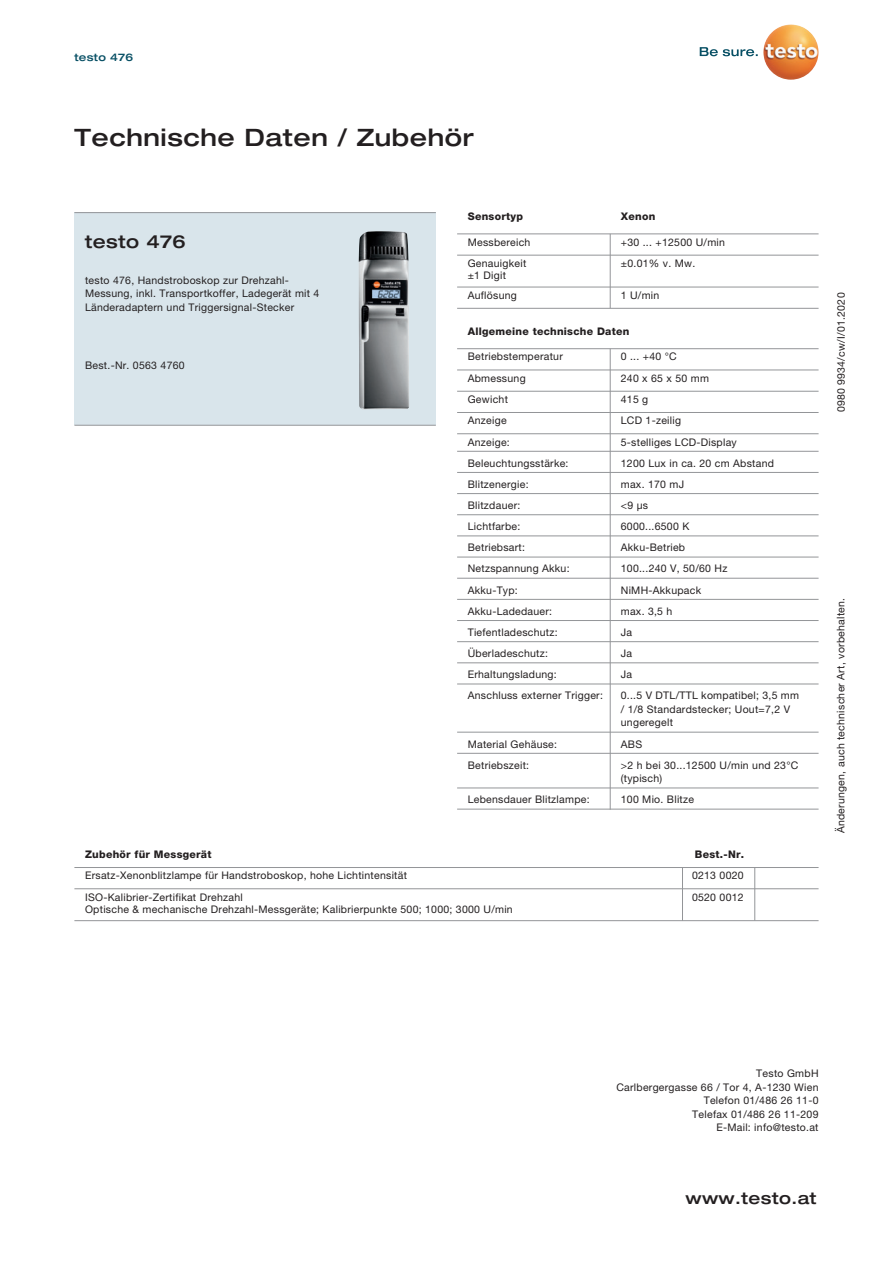
<style>
.page{position:relative;width:893px;height:1263px;background:#fff}
.page>*{position:absolute;margin:0;border:0;box-sizing:border-box;transform-origin:0 0}
.t1{font:500 expanded 24px "Helvetica Neue LTW1 G";letter-spacing:.025em;color:#231f20}
.t2{font:500 expanded 18px "Helvetica Neue LTW1 G";letter-spacing:.025em;color:#231f20}
.t3{font:500 expanded 16.5px "Helvetica Neue LTW1 G";letter-spacing:.025em;color:#231f20}
.t4{font:10.5px/13.5px "Helvetica Neue LTW1 G";letter-spacing:.025em;color:#231f20}
.t5{font:800 10.5px "Helvetica Neue LTW1 G";letter-spacing:.025em;color:#231f20}
.t6{font:500 expanded 10.5px "Helvetica Neue LTW1 G";letter-spacing:.025em;color:#074f64}
</style>
<div class="page">
<div style="left:74px;top:213px;width:362px;height:212px;background:#d9e5eb"></div>
<hr style="left:74px;top:212px;width:362px;height:1px;background:#939598">
<hr style="left:74px;top:425px;width:362px;height:1px;background:#939598">
<img style="left:359px;top:231px;width:50px;height:178px">
<svg style="left:700px;top:47px;width:58px;height:9px"></svg>
<img style="left:763px;top:24px;width:56px;height:56px;border-radius:28px">
<hr style="left:457px;top:348px;width:362px;height:1px;background:#939598">
<hr style="left:457px;top:370px;width:362px;height:1px;background:#939598">
<hr style="left:457px;top:391px;width:362px;height:1px;background:#939598">
<hr style="left:457px;top:412px;width:362px;height:1px;background:#939598">
<hr style="left:457px;top:433px;width:362px;height:1px;background:#939598">
<hr style="left:457px;top:451px;width:362px;height:1px;background:#939598">
<hr style="left:457px;top:472px;width:362px;height:1px;background:#939598">
<hr style="left:457px;top:493px;width:362px;height:1px;background:#939598">
<hr style="left:457px;top:514px;width:362px;height:1px;background:#939598">
<hr style="left:457px;top:535px;width:362px;height:1px;background:#939598">
<hr style="left:457px;top:557px;width:362px;height:1px;background:#939598">
<hr style="left:457px;top:578px;width:362px;height:1px;background:#939598">
<hr style="left:457px;top:599px;width:362px;height:1px;background:#939598">
<hr style="left:457px;top:620px;width:362px;height:1px;background:#939598">
<hr style="left:457px;top:641px;width:362px;height:1px;background:#939598">
<hr style="left:457px;top:662px;width:362px;height:1px;background:#939598">
<hr style="left:457px;top:684px;width:362px;height:1px;background:#939598">
<hr style="left:457px;top:732px;width:362px;height:1px;background:#939598">
<hr style="left:457px;top:753px;width:362px;height:1px;background:#939598">
<hr style="left:457px;top:787px;width:362px;height:1px;background:#939598">
<hr style="left:457px;top:809px;width:362px;height:1px;background:#939598">
<hr style="left:610px;top:349px;width:1px;height:461px;background:#939598">
<hr style="left:74px;top:867px;width:745px;height:1px;background:#939598">
<hr style="left:74px;top:920px;width:745px;height:1px;background:#939598">
<svg style="left:682px;top:868px;width:1px;height:20px"></svg>
<hr style="left:682px;top:889px;width:1px;height:32px;background:#939598">
<svg style="left:754px;top:868px;width:1px;height:20px"></svg>
<hr style="left:754px;top:889px;width:1px;height:32px;background:#939598">
<hr style="left:74px;top:888px;width:745px;height:1px;background:#939598">
<hr style="left:457px;top:233px;width:362px;height:1px;background:#939598">
<hr style="left:610px;top:234px;width:1px;height:74px;background:#939598">
<hr style="left:457px;top:255px;width:362px;height:1px;background:#939598">
<hr style="left:457px;top:287px;width:362px;height:1px;background:#939598">
<hr style="left:457px;top:308px;width:362px;height:1px;background:#939598">
<p class="t6" style="left:74px;top:51px;width:60px">testo 476</p>
<h1 class="t1" style="left:74px;top:122px;width:401px">Technische Daten / Zubehör</h1>
<h2 class="t2" style="left:85px;top:230px;width:102px">testo 476</h2>
<p class="t4" style="left:85px;top:273px;width:236px">testo 476, Handstroboskop zur Drehzahl-<br>Messung, inkl. Transportkoffer, Ladegerät mit 4<br>Länderadaptern und Triggersignal-Stecker</p>
<p class="t4" style="left:85px;top:358px;width:101px">Best.-Nr. 0563 4760</p>
<p class="t5" style="left:468px;top:210px;width:57px">Sensortyp</p>
<p class="t5" style="left:621px;top:210px;width:36px">Xenon</p>
<p class="t4" style="left:468px;top:231px;width:64px;line-height:21.3px">Messbereich<br>Genauigkeit</p>
<p class="t4" style="left:468px;top:265px;width:51px;line-height:20px">±1 Digit<br>Auflösung</p>
<p class="t4" style="left:621px;top:231px;width:106px;line-height:21.3px">+30 ... +12500 U/min ±0.01% v. Mw.</p>
<p class="t4" style="left:621px;top:288px;width:40px">1 U/min</p>
<p class="t5" style="left:468px;top:325px;width:163px">Allgemeine technische Daten</p>
<p class="t4" style="left:468px;top:350px;width:97px">Betriebstemperatur</p>
<p class="t4" style="left:621px;top:350px;width:57px">0 ... +40 °C</p>
<p class="t4" style="left:468px;top:371px;width:59px">Abmessung</p>
<p class="t4" style="left:621px;top:371px;width:90px">240 x 65 x 50 mm</p>
<p class="t4" style="left:468px;top:392px;width:42px">Gewicht</p>
<p class="t4" style="left:621px;top:392px;width:29px">415 g</p>
<p class="t4" style="left:468px;top:414px;width:40px">Anzeige</p>
<p class="t4" style="left:621px;top:414px;width:62px">LCD 1-zeilig</p>
<p class="t4" style="left:468px;top:435px;width:44px">Anzeige:</p>
<p class="t4" style="left:621px;top:435px;width:118px">5-stelliges LCD-Display</p>
<p class="t4" style="left:468px;top:456px;width:102px">Beleuchtungsstärke:</p>
<p class="t4" style="left:621px;top:456px;width:155px">1200 Lux in ca. 20 cm Abstand</p>
<p class="t4" style="left:468px;top:477px;width:62px">Blitzenergie:</p>
<p class="t4" style="left:621px;top:477px;width:65px">max. 170 mJ</p>
<p class="t4" style="left:468px;top:498px;width:54px">Blitzdauer:</p>
<p class="t4" style="left:621px;top:498px;width:29px">&lt;9 µs</p>
<p class="t4" style="left:468px;top:520px;width:54px">Lichtfarbe:</p>
<p class="t4" style="left:621px;top:520px;width:70px">6000...6500 K</p>
<p class="t4" style="left:468px;top:541px;width:59px">Betriebsart:</p>
<p class="t4" style="left:621px;top:541px;width:66px">Akku-Betrieb</p>
<p class="t4" style="left:468px;top:562px;width:103px">Netzspannung Akku:</p>
<p class="t4" style="left:621px;top:562px;width:108px">100...240 V, 50/60 Hz</p>
<p class="t4" style="left:468px;top:583px;width:52px">Akku-Typ:</p>
<p class="t4" style="left:621px;top:583px;width:82px">NiMH-Akkupack</p>
<p class="t4" style="left:468px;top:604px;width:86px">Akku-Ladedauer:</p>
<p class="t4" style="left:621px;top:604px;width:53px">max. 3,5 h</p>
<p class="t4" style="left:468px;top:625px;width:92px">Tiefentladeschutz:</p>
<p class="t4" style="left:621px;top:625px;width:13px">Ja</p>
<p class="t4" style="left:468px;top:646px;width:82px">Überladeschutz:</p>
<p class="t4" style="left:621px;top:646px;width:13px">Ja</p>
<p class="t4" style="left:468px;top:668px;width:90px">Erhaltungsladung:</p>
<p class="t4" style="left:621px;top:668px;width:13px">Ja</p>
<p class="t4" style="left:468px;top:689px;width:137px">Anschluss externer Trigger:</p>
<p class="t4" style="left:621px;top:689px;width:180px">0...5 V DTL/TTL kompatibel; 3,5 mm / 1/8 Standardstecker; Uout=7,2 V ungeregelt</p>
<p class="t4" style="left:468px;top:737px;width:91px">Material Gehäuse:</p>
<p class="t4" style="left:621px;top:737px;width:23px">ABS</p>
<p class="t4" style="left:468px;top:758px;width:63px">Betriebszeit:</p>
<p class="t4" style="left:621px;top:758px;width:179px">&gt;2 h bei 30...12500 U/min und 23°C (typisch)</p>
<p class="t4" style="left:468px;top:793px;width:123px">Lebensdauer Blitzlampe:</p>
<p class="t4" style="left:621px;top:793px;width:75px">100 Mio. Blitze</p>
<p class="t5" style="left:695px;top:848px;width:51px">Best.-Nr.</p>
<p class="t5" style="left:85px;top:848px;width:128px">Zubehör für Messgerät</p>
<p class="t4" style="left:85px;top:890px;width:159px">ISO-Kalibrier-Zertifikat Drehzahl</p>
<p class="t4" style="left:692px;top:890px;width:53px">0520 0012</p>
<p class="t4" style="left:85px;top:902px;width:429px">Optische &amp; mechanische Drehzahl-Messgeräte; Kalibrierpunkte 500; 1000; 3000 U/min</p>
<p class="t4" style="left:85px;top:869px;width:323px">Ersatz-Xenonblitzlampe für Handstroboskop, hohe Lichtintensität</p>
<p class="t4" style="left:692px;top:869px;width:53px">0213 0020</p>
<p class="t4" style="left:834px;top:412px;width:121px;rotate:-90deg">0980 9934/cw/I/01.2020</p>
<p class="t4" style="left:834px;top:833px;width:237px;rotate:-90deg">Änderungen, auch technischer Art, vorbehalten.</p>
<p class="t4" style="left:616px;top:1066px;width:204px;text-align:right">Testo GmbH<br>Carlbergergasse 66 / Tor 4, A-1230 Wien<br>Telefon 01/486 26 11-0<br>Telefax 01/486 26 11-209<br>E-Mail: info@testo.at</p>
<h3 class="t3" style="left:685px;top:1187px;width:133px">www.testo.at</h3>
</div>
